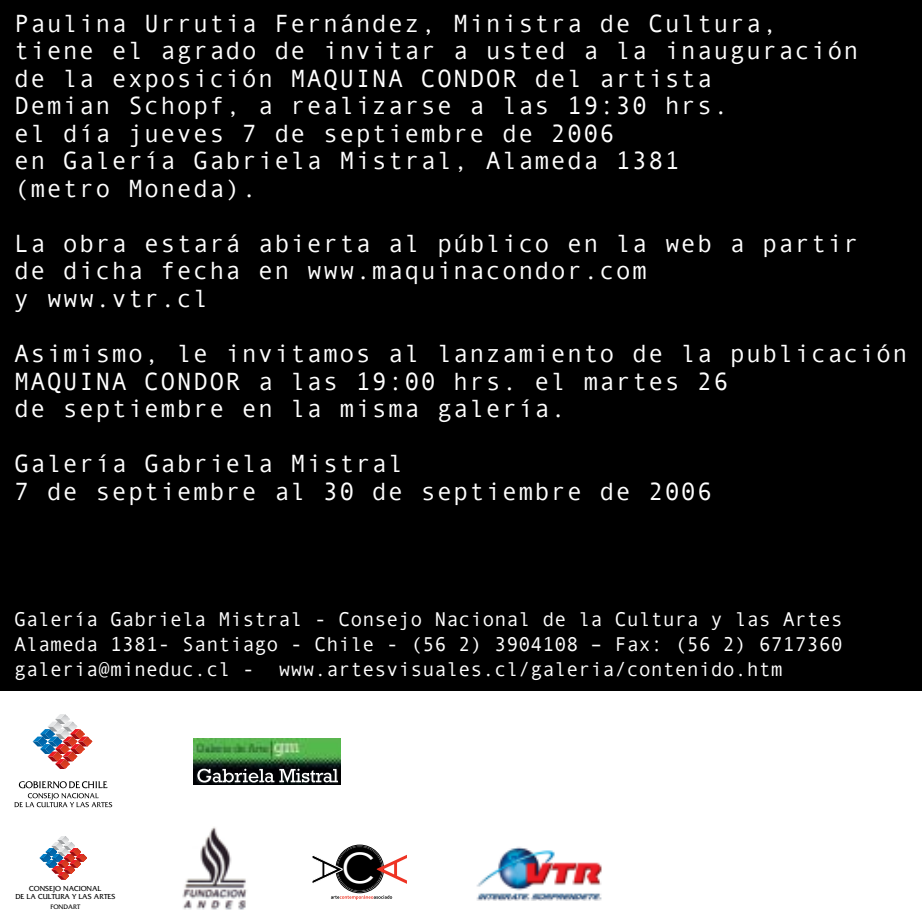
<style>
.page{position:relative;width:922px;height:922px;background:#fff}
.page>*{position:absolute;margin:0;border:0;box-sizing:border-box;transform-origin:0 0}
.t1{font:42px "Century Gothic";color:#fff}
.t2{font:25px/27.5px "Andale Mono";letter-spacing:.05em;color:#fff}
.t3{font:20px/25px "Andale Mono";color:#fff;text-align:justify}
.t4{font:7.5px "Friz Quadrata";color:#000}
.t5{font:6.75px "Friz Quadrata";color:#000}
</style>
<div class="page">
<div style="left:0;top:0;width:921px;height:690px;background:#000"></div>
<div style="left:338px;top:847px;width:43px;height:43px;background:#000;border-radius:50%"></div>
<div style="left:338px;top:846px;width:43px;height:44px;border:1px solid #000;border-radius:50%"></div>
<svg style="left:376px;top:854px;width:31px;height:29px"></svg>
<svg style="left:312px;top:853px;width:31px;height:31px"></svg>
<svg style="left:331px;top:895px;width:61px;height:4px"></svg>
<img style="left:182px;top:827px;width:65px;height:83px">
<img style="left:476px;top:847px;width:126px;height:53px">
<svg style="left:39px;top:836px;width:48px;height:44px"></svg>
<svg style="left:33px;top:714px;width:59px;height:55px"></svg>
<svg style="left:14px;top:781px;width:98px;height:26px"></svg>
<img style="left:194px;top:738px;width:146px;height:46px">
<svg style="left:197px;top:768px;width:141px;height:14px"></svg>
<p class="t2" style="left:14px;top:9px;width:845px">Paulina Urrutia Fernández, Ministra de Cultura, tiene el agrado de invitar a usted a la inauguración de la exposición MAQUINA CONDOR del artista<br>Demian Schopf, a realizarse a las 19:30 hrs.<br>el día jueves 7 de septiembre de 2006<br>en Galería Gabriela Mistral, Alameda 1381<br>(metro Moneda).</p>
<p class="t2" style="left:14px;top:229px;width:845px">La obra estará abierta al público en la web a partir de dicha fecha en www.maquinacondor.com<br>y www.vtr.cl</p>
<p class="t2" style="left:14px;top:339px;width:894px">Asimismo, le invitamos al lanzamiento de la publicación<br>MAQUINA CONDOR a las 19:00 hrs. el martes 26<br>de septiembre en la misma galería.</p>
<p class="t2" style="left:14px;top:449px;width:699px">Galería Gabriela Mistral<br>7 de septiembre al 30 de septiembre de 2006</p>
<p class="t3" style="left:14px;top:607px;width:829px">Galería Gabriela Mistral - Consejo Nacional de la Cultura y las Artes Alameda 1381- Santiago - Chile - (56 2) 3904108 – Fax: (56 2) 6717360 galeria@mineduc.cl - www.artesvisuales.cl/galeria/contenido.htm</p>
<p class="t4" style="left:29px;top:884px;width:74px">CONSEJO NACIONAL</p>
<p class="t4" style="left:15px;top:891px;width:101px">DE LA CULTURA Y LAS ARTES</p>
<p class="t5" style="left:51px;top:902px;width:31px">FONDART</p>
<h1 class="t1" style="left:341px;top:842px;width:36px">C</h1>
</div>
